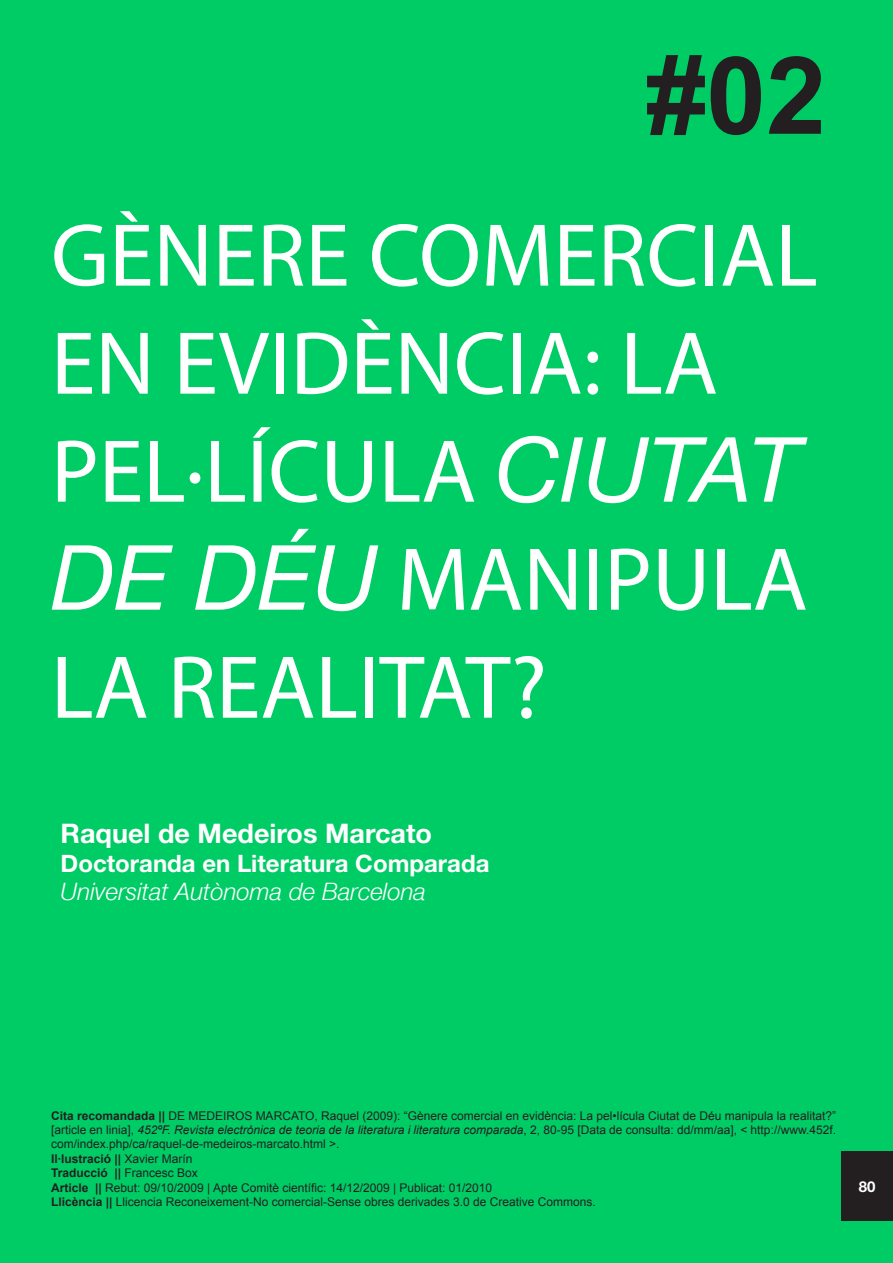
<style>
.page{position:relative;width:893px;height:1263px;background:#0c6}
.page>*{position:absolute;margin:0;border:0;box-sizing:border-box;transform-origin:0 0}
.t1{font:700 108px "Arial";color:#231f20}
.t2{font:90px/108px "Myriad Pro";color:#fff}
.t3{font:700 27px "Helvetica Neue";color:#fff}
.t4{font:700 24px "Helvetica Neue";color:#fff}
.t5{font:italic 24px "Helvetica Neue";color:#fff}
.t6{font:700 15px "Helvetica Neue";color:#fff}
.t7{font:12px/14.4px "Arial";color:#231f20;text-align:justify}
.t8{font:700 12px "Arial";color:#231f20}
.s1{font-family:"Helvetica 56";font-style:italic}
.s2{font-weight:700}
.s3{font-style:italic}
.s4{font-weight:400}
</style>
<div class="page">
<div style="left:841px;top:1151px;width:52px;height:70px;background:#231f20"></div>
<p class="t1" style="left:646px;top:25px;width:182px">#02</p>
<p class="t2" style="left:51px;top:200px;width:768px">GÈNERE COMERCIAL<br>EN EVIDÈNCIA: LA<br>PEL·LÍCULA <span class="s1">CIUTAT<br>DE DÉU</span> MANIPULA<br>LA REALITAT?</p>
<p class="t3" style="left:61px;top:816px;width:373px">Raquel de Medeiros Marcato</p>
<p class="t4" style="left:61px;top:848px;width:430px">Doctoranda en Literatura Comparada</p>
<p class="t5" style="left:61px;top:877px;width:367px">Universitat Autònoma de Barcelona</p>
<p class="t7" style="left:51px;top:1108px;width:786px"><span class="s2">Cita recomandada ||</span> DE MEDEIROS MARCATO, Raquel (2009): “Gènere comercial en evidència: La pel•lícula Ciutat de Déu manipula la realitat?” [article en linia], <span class="s3">452ºF. Revista electrònica de teoria de la literatura i literatura comparada</span>, 2, 80-95 [Data de consulta: dd/mm/aa], &lt; http://www.452f. com/index.php/ca/raquel-de-medeiros-marcato.html &gt;.</p>
<p class="t8" style="left:51px;top:1150px;width:143px">Il·lustració || <span class="s4">Xavier Marín</span></p>
<p class="t8" style="left:51px;top:1165px;width:148px">Traducció || <span class="s4">Francesc Box</span></p>
<p class="t7" style="left:51px;top:1180px;width:443px"><span class="s2">Article ||</span> Rebut: 09/10/2009 | Apte Comitè científic: 14/12/2009 | Publicat: 01/2010</p>
<p class="t7" style="left:51px;top:1195px;width:546px"><span class="s2">Llicència ||</span> Llicencia Reconeixement-No comercial-Sense obres derivades 3.0 de Creative Commons.</p>
<p class="t6" style="left:859px;top:1177px;width:18px">80</p>
</div>
